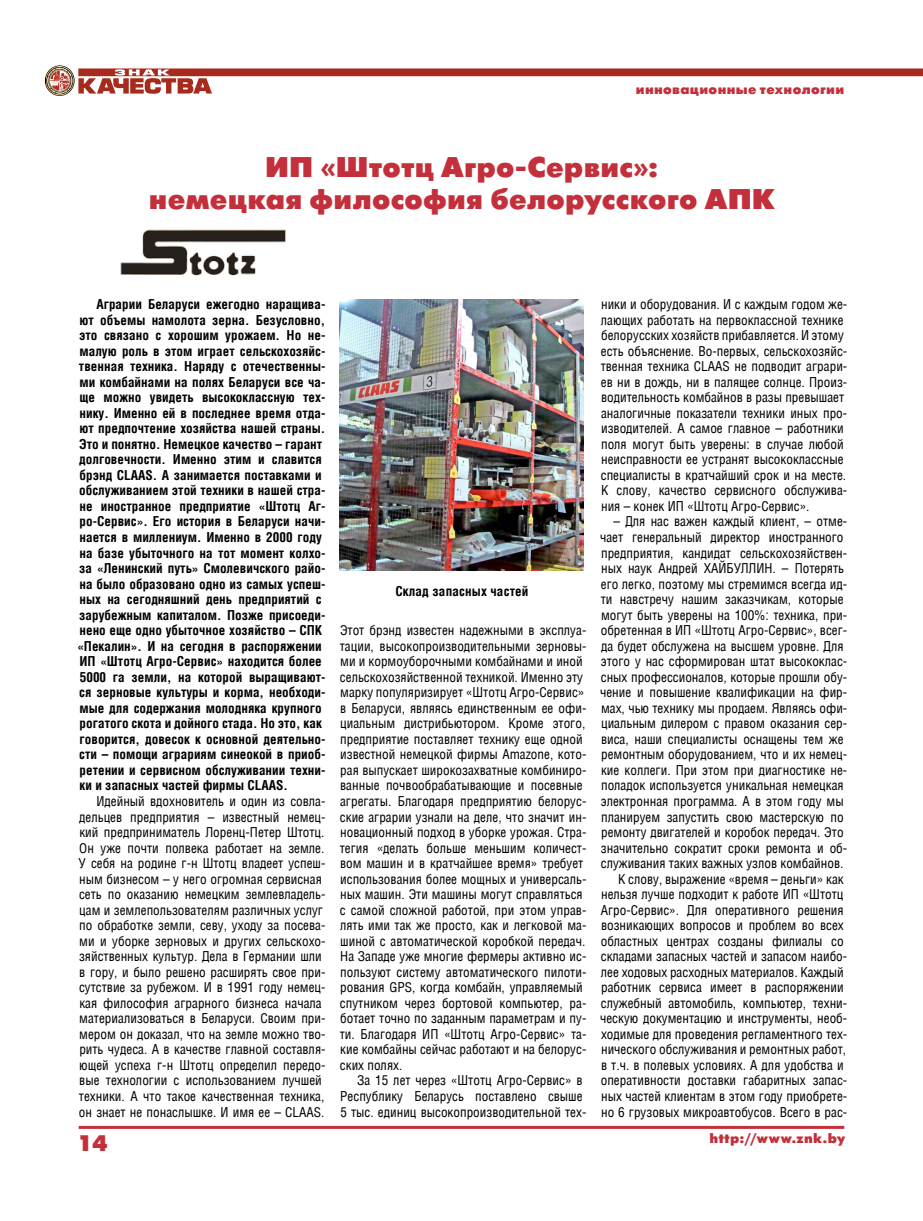
<style>
.page{position:relative;width:923px;height:1221px;background:#fff}
.page>*{position:absolute;margin:0;border:0;box-sizing:border-box;transform-origin:0 0}
.head{font:28.5px/31.5px "Futuris XC";letter-spacing:.01em;color:#c3303b;text-align:center}
.t1{font:22.5px "Futuris XC";color:#c3303b}
.рубрик_lesser{font:13.5px "Futuris XC";letter-spacing:.025em;color:#c3303b}
.body{font:13.2px/15.5px "AG Letterica Condensed";color:#000}
.body-2{font:700 13.2px/15.5px "AG Letterica Condensed";color:#000}
.underpicture{font:700 13.2px "AG Letterica Condensed";letter-spacing:.01em;color:#000}
</style>
<div class="page">
<hr style="left:79px;top:1125px;width:765px;height:3px;background:#c3303b">
<svg style="left:44px;top:65px;width:879px;height:31px"></svg>
<img style="left:339px;top:300px;width:245px;height:270px">
<img style="left:120px;top:229px;width:166px;height:47px">
<p class="рубрик_lesser" style="left:636px;top:82px;width:210px">инновационные технологии</p>
<p class="head" style="left:149px;top:152px;width:627px">ИП «Штотц Агро-Сервис»:<br>немецкая философия белорусского АПК</p>
<p class="body-2" style="left:77px;top:296px;width:250px;text-indent:19px">Аграрии Беларуси ежегодно наращива&shy;ют объемы намолота зерна. Безусловно, это связано с хорошим урожаем. Но не&shy;малую роль в этом играет сельскохозяйс&shy;твенная техника. Наряду с отечественны&shy;ми комбайнами на полях Беларуси все ча&shy;ще можно увидеть высококлассную тех&shy;нику. Именно ей в последнее время отда&shy;ют предпочтение хозяйства нашей страны.<br>Это и понятно. Немецкое качество – гарант долговечности. Именно этим и славится брэнд CLAAS. А занимается поставками и обслуживанием этой техники в нашей стра&shy;не иностранное предприятие «Штотц Аг&shy;ро-Cервис». Его история в Беларуси начи&shy;нается в миллениум. Именно в 2000 году на базе убыточного на тот момент колхо&shy;за «Ленинский путь» Смолевичского райо&shy;на было образовано одно из самых успеш&shy;ных на сегодняшний день предприятий с зарубежным капиталом. Позже присоеди&shy;нено еще одно убыточное хозяйство – СПК «Пекалин». И на сегодня в распоряжении ИП «Штотц Агро-Cервис» находится более 5000 га земли, на которой выращивают&shy;ся зерновые культуры и корма, необходи&shy;мые для содержания молодняка крупного рогатого скота и дойного стада. Но это, как говорится, довесок к основной деятельно&shy;сти – помощи аграриям синеокой в приоб&shy;ретении и сервисном обслуживании техни&shy;ки и запасных частей фирмы CLAAS.</p>
<p class="body" style="left:79px;top:793px;width:248px;text-indent:18px">Идейный вдохновитель и один из совла&shy;дельцев предприятия – известный немец&shy;кий предприниматель Лоренц-Петер Штотц.<br>Он уже почти полвека работает на земле.<br>У себя на родине г-н Штотц владеет успеш&shy;ным бизнесом – у него огромная сервисная сеть по оказанию немецким землевладель&shy;цам и землепользователям различных услуг по обработке земли, севу, уходу за посева&shy;ми и уборке зерновых и других сельскохо&shy;зяйственных культур. Дела в Германии шли в гору, и было решено расширять свое при&shy;сутствие за рубежом. И в 1991 году немец&shy;кая философия аграрного бизнеса начала материализоваться в Беларуси. Своим при&shy;мером он доказал, что на земле можно тво&shy;рить чудеса. А в качестве главной составля&shy;ющей успеха г-н Штотц определил передо&shy;вые технологии с использованием лучшей техники. А что такое качественная техника, он знает не понаслышке. И имя ее – CLAAS.</p>
<p class="underpicture" style="left:395px;top:583px;width:135px">Склад запасных частей</p>
<p class="body" style="left:340px;top:622px;width:248px">Этот брэнд известен надежными в эксплуа&shy;тации, высокопроизводительными зерновы&shy;ми и кормоуборочными комбайнами и иной сельскохозяйственной техникой. Именно эту марку популяризирует «Штотц Агро-Сервис» в Беларуси, являясь единственным ее офи&shy;циальным дистрибьютором. Кроме этого, предприятие поставляет технику еще одной известной немецкой фирмы Amazone, кото&shy;рая выпускает широкозахватные комбиниро&shy;ванные почвообрабатывающие и посевные агрегаты. Благодаря предприятию белорус&shy;ские аграрии узнали на деле, что значит ин&shy;новационный подход в уборке урожая. Стра&shy;тегия «делать больше меньшим количест&shy;вом машин и в кратчайшее время» требует использования более мощных и универсаль&shy;ных машин. Эти машины могут справляться с самой сложной работой, при этом управ&shy;лять ими так же просто, как и легковой ма&shy;шиной с автоматической коробкой передач.<br>На Западе уже многие фермеры активно ис&shy;пользуют систему автоматического пилоти&shy;рования GPS, когда комбайн, управляемый спутником через бортовой компьютер, ра&shy;ботает точно по заданным параметрам и пу&shy;ти. Благодаря ИП «Штотц Агро-Сервис» та&shy;кие комбайны сейчас работают и на белорус&shy;ских полях.</p>
<p class="body" style="left:340px;top:1072px;width:248px;text-indent:17px">За 15 лет через «Штотц Агро-Сервис» в<br>Республику Беларусь поставлено свыше<br>5 тыс. единиц высокопроизводительной тех-</p>
<p class="body" style="left:601px;top:296px;width:248px">ники и оборудования. И с каждым годом же&shy;лающих работать на первоклассной технике белорусских хозяйств прибавляется. И этому есть объяснение. Во-первых, сельскохозяйс&shy;твенная техника CLAAS не подводит аграри&shy;ев ни в дождь, ни в палящее солнце. Произ&shy;водительность комбайнов в разы превышает аналогичные показатели техники иных про&shy;изводителей. А самое главное – работники поля могут быть уверены: в случае любой неисправности ее устранят высококлассные специалисты в кратчайший срок и на месте.<br>К слову, качество сервисного обслужива&shy;ния – конек ИП «Штотц Агро-Сервис».</p>
<p class="body" style="left:600px;top:514px;width:249px;text-indent:13px">– Для нас важен каждый клиент, – отме&shy;чает генеральный директор иностранного предприятия, кандидат сельскохозяйствен&shy;ных наук Андрей ХАЙБУЛЛИН. – Потерять его легко, поэтому мы стремимся всегда ид&shy;ти навстречу нашим заказчикам, которые могут быть уверены на 100%: техника, при&shy;обретенная в ИП «Штотц Агро-Сервис», всег&shy;да будет обслужена на высшем уровне. Для этого у нас сформирован штат высококлас&shy;сных профессионалов, которые прошли обу&shy;чение и повышение квалификации на фир&shy;мах, чью технику мы продаем. Являясь офи&shy;циальным дилером с правом оказания сер&shy;виса, наши специалисты оснащены тем же ремонтным оборудованием, что и их немец&shy;кие коллеги. При этом при диагностике не&shy;поладок используется уникальная немецкая электронная программа. А в этом году мы планируем запустить свою мастерскую по ремонту двигателей и коробок передач. Это значительно сократит сроки ремонта и об&shy;служивания таких важных узлов комбайнов.</p>
<p class="body" style="left:600px;top:870px;width:249px;text-indent:18px">К слову, выражение «время – деньги» как нельзя лучше подходит к работе ИП «Штотц Агро-Сервис». Для оперативного решения возникающих вопросов и проблем во всех областных центрах созданы филиалы со складами запасных частей и запасом наибо&shy;лее ходовых расходных материалов. Каждый работник сервиса имеет в распоряжении служебный автомобиль, компьютер, техни&shy;ческую документацию и инструменты, необ&shy;ходимые для проведения регламентного тех&shy;нического обслуживания и ремонтных работ, в т.ч. в полевых условиях. А для удобства и оперативности доставки габаритных запас&shy;ных частей клиентам в этом году приобрете&shy;но 6 грузовых микроавтобусов. Всего в рас-</p>
<p class="t1" style="left:77px;top:1131px;width:32px">14</p>
<p class="рубрик_lesser" style="left:709px;top:1130px;width:137px">http://www.znk.by</p>
</div>
